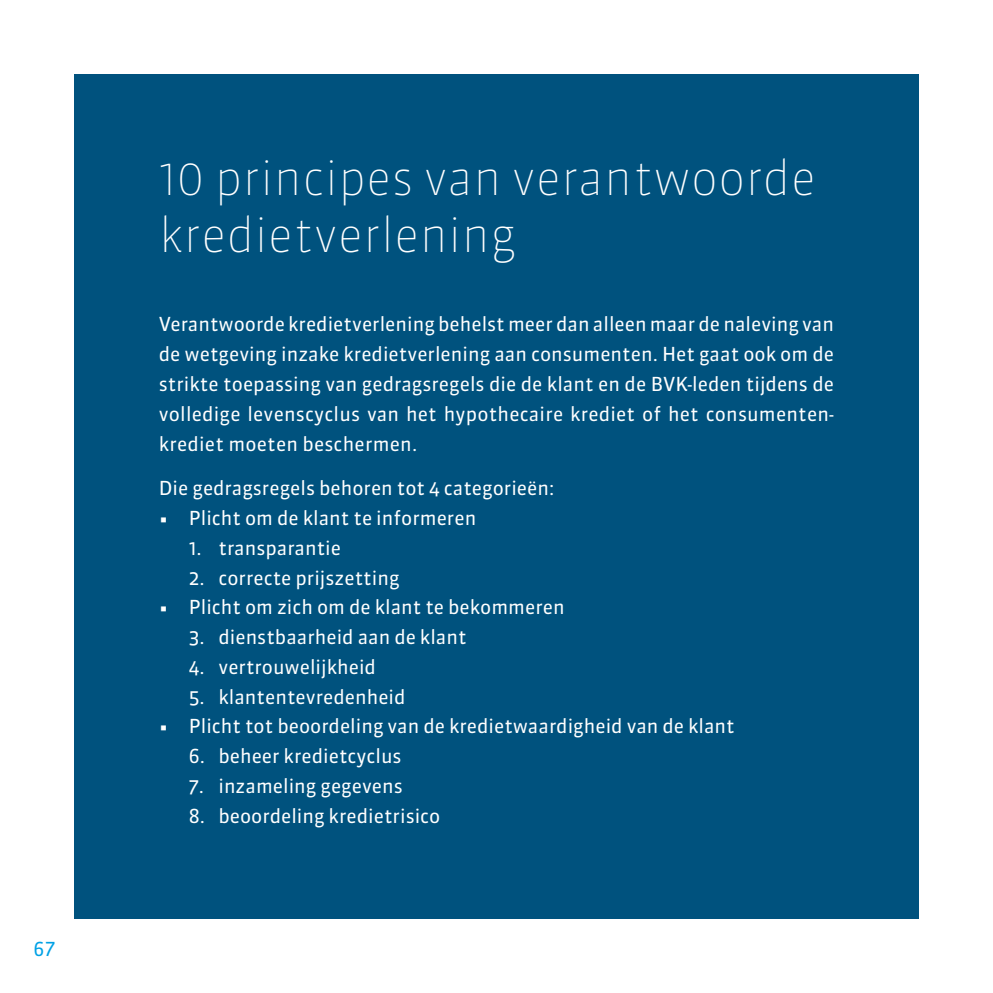
<style>
.page{position:relative;width:993px;height:993px;background:#fff}
.page>*{position:absolute;margin:0;border:0;box-sizing:border-box;transform-origin:0 0}
.t1{font:100 47.25px/56.7px "Sanuk OT";color:#fff}
.t2{font:19.25px/29.8px "Sanuk OT";color:#fff;text-align:justify}
.t3{font:19.25px "Sanuk TF";color:#00a1e5}
</style>
<div class="page">
<div style="left:74px;top:74px;width:844px;height:844px;background:#00527e"></div>
<p class="t3" style="left:34px;top:936px;width:24px">67</p>
<h1 class="t1" style="left:159px;top:154px;width:658px">10 principes van verantwoorde kredietverlening</h1>
<p class="t2" style="left:159px;top:311px;width:676px">Verantwoorde kredietverlening behelst meer dan alleen maar de naleving van de wetgeving inzake kredietverlening aan consumenten. Het gaat ook om de strikte toepassing van gedragsregels die de klant en de BVK-leden tijdens de volledige levenscyclus van het hypothecaire krediet of het consumenten&shy;krediet moeten beschermen.</p>
<p class="t2" style="left:159px;top:475px;width:397px">Die gedragsregels behoren tot 4 categorieën:</p>
<p class="t2" style="left:159px;top:503px;width:319px">• Plicht om de klant te informeren</p>
<p class="t2" style="left:189px;top:534px;width:154px">1. transparantie</p>
<p class="t2" style="left:189px;top:564px;width:212px">2. correcte prijszetting</p>
<p class="t2" style="left:159px;top:592px;width:407px">• Plicht om zich om de klant te bekommeren</p>
<p class="t2" style="left:189px;top:623px;width:279px">3. dienstbaarheid aan de klant</p>
<p class="t2" style="left:189px;top:653px;width:189px">4. vertrouwelijkheid</p>
<p class="t2" style="left:189px;top:683px;width:218px">5. klantentevredenheid</p>
<p class="t2" style="left:159px;top:711px;width:577px">• Plicht tot beoordeling van de kredietwaardigheid van de klant</p>
<p class="t2" style="left:189px;top:742px;width:214px">6. beheer kredietcyclus</p>
<p class="t2" style="left:189px;top:772px;width:215px">7. inzameling gegevens</p>
<p class="t2" style="left:189px;top:802px;width:253px">8. beoordeling kredietrisico</p>
</div>
